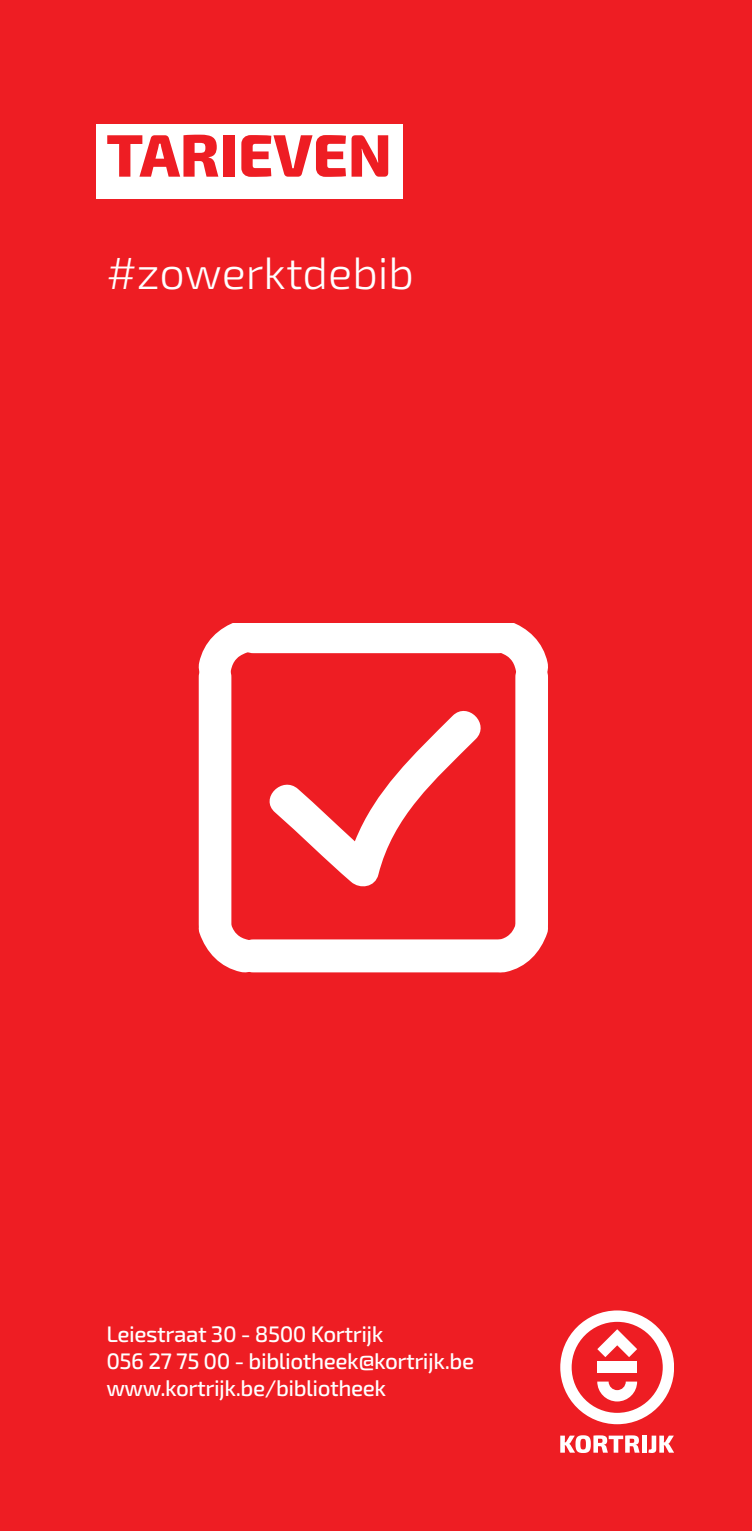
<style>
.page{position:relative;width:752px;height:1531px;background:#fff}
.page>*{position:absolute;margin:0;border:0;box-sizing:border-box;transform-origin:0 0}
.titel_met_band{font:800 60px "Exo 2";color:#ee1d23}
.t1{font:300 45px "Exo 2";color:#fff}
.t2{font:500 22.5px "Exo 2";letter-spacing:-.02em;color:#fff}
</style>
<div class="page">
<div style="left:0;top:0;width:751px;height:1531px;background:#ee1d23"></div>
<svg style="left:560px;top:1435px;width:79px;height:18px"></svg>
<div style="left:641px;top:1435px;width:5px;height:17px;background:#fff"></div>
<svg style="left:648px;top:1435px;width:25px;height:18px"></svg>
<svg style="left:560px;top:1310px;width:113px;height:114px"></svg>
<svg style="left:199px;top:624px;width:348px;height:348px"></svg>
<div style="left:96px;top:124px;width:306px;height:74px;background:#fff"></div>
<p class="titel_met_band" style="left:106px;top:109px;width:287px">TARIEVEN</p>
<p class="t1" style="left:106px;top:243px;width:309px">#zowerktdebib</p>
<p class="t2" style="left:106px;top:1318px;width:278px">Leiestraat 30 - 8500 Kortrijk</p>
<p class="t2" style="left:106px;top:1345px;width:369px">056 27 75 00 - bibliotheek@kortrijk.be</p>
<p class="t2" style="left:106px;top:1372px;width:281px">www.kortrijk.be/bibliotheek</p>
</div>
